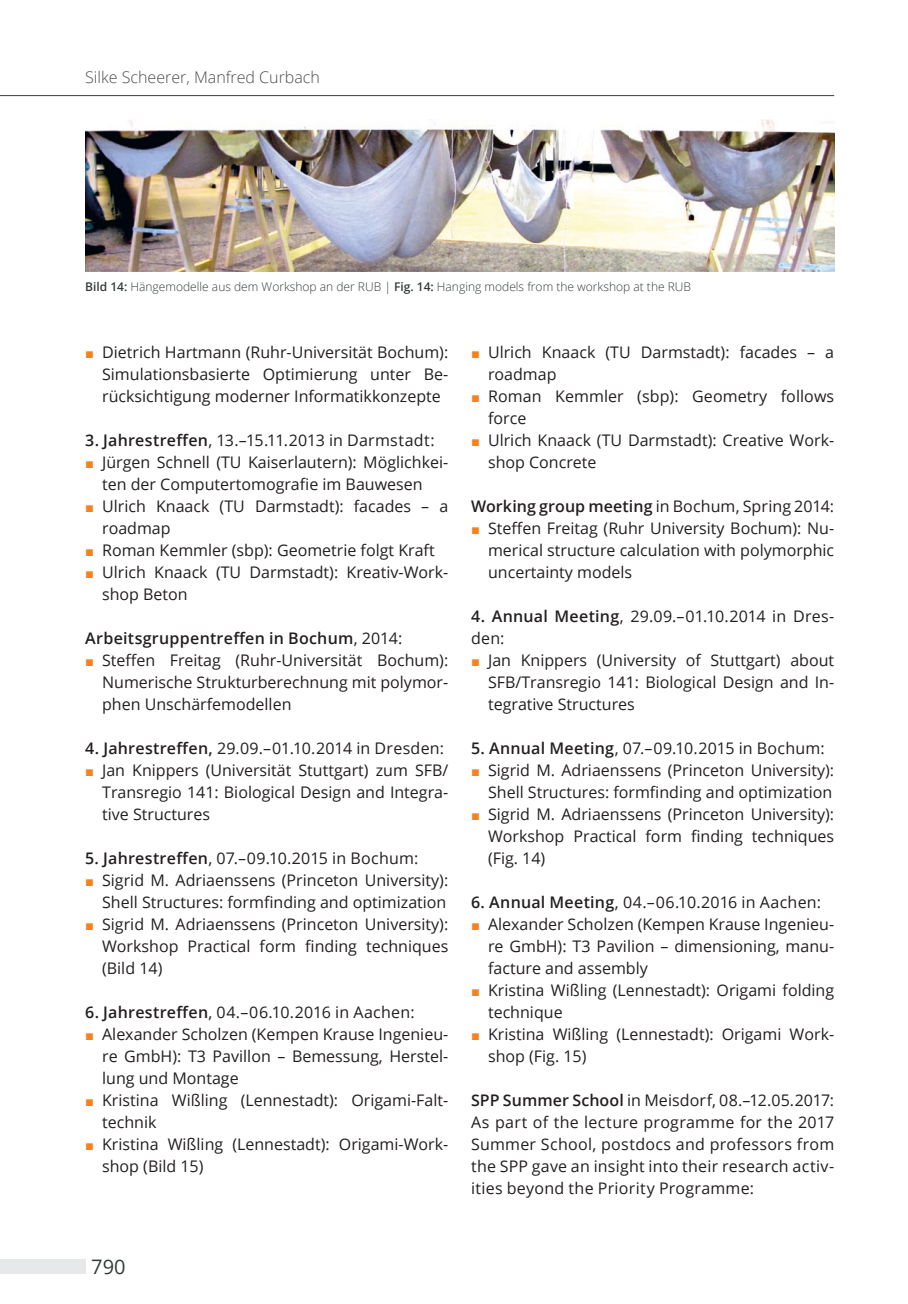
<style>
.page{position:relative;width:908px;height:1304px;background:#fff}
.page>*{position:absolute;margin:0;border:0;box-sizing:border-box;transform-origin:0 0}
.t1{font:20px "Open Sans";color:#353b3c}
.t2{font:16px/22px "Open Sans";color:#231f20;text-align:justify}
.t3{font:16px "Open Sans Regular 2";color:#231f20}
.t4{font:16px "Open Sans Semi Bold 2";letter-spacing:.02em;color:#231f20}
.t5{font:300 16px "Open Sans";color:#4b4c4d}
.t6{font:300 12px "Open Sans";color:#353b3c}
.s1{font-weight:600}
.s2{font-family:"European Pi Three";color:#f58220}
.s3{font-family:"Open Sans Semi Bold 2"}
.s4{font-family:"Open Sans"}
</style>
<div class="page">
<div style="left:0;top:1259px;width:86px;height:15px;background:#e6e8ea"></div>
<hr style="left:0;top:95px;width:833px;height:1px;background:#353b3c">
<img style="left:85px;top:120px;width:748px;height:151px">
<p class="t5" style="left:85px;top:67px;width:236px">Silke Scheerer, Manfred Curbach</p>
<p class="t6" style="left:85px;top:278px;width:607px"><span class="s1">Bild 14:</span> Hängemodelle aus dem Workshop an der RUB | <span class="s1">Fig. 14:</span> Hanging models from the workshop at the RUB</p>
<p class="t2" style="left:102px;top:341px;width:347px;text-indent:-17px"><span class="s2">J</span> Dietrich Hartmann (Ruhr-Universität Bochum):<br>Simulationsbasierte Optimierung unter Be&shy;rücksichtigung moderner Informatikkonzepte</p>
<p class="t2" style="left:85px;top:429px;width:351px"><span class="s3">3. Jahrestreffen</span>, 13.–15.11.2013 in Darmstadt:</p>
<p class="t2" style="left:85px;top:451px;width:364px"><span class="s2">J</span> Jürgen Schnell (TU Kaiserlautern): Möglichkei-</p>
<p class="t2" style="left:102px;top:473px;width:322px">ten der Computertomografie im Bauwesen</p>
<p class="t2" style="left:85px;top:495px;width:364px"><span class="s2">J</span> Ulrich Knaack (TU Darmstadt): facades – a</p>
<p class="t2" style="left:102px;top:517px;width:70px">roadmap</p>
<p class="t2" style="left:85px;top:539px;width:351px"><span class="s2">J</span> Roman Kemmler (sbp): Geometrie folgt Kraft</p>
<p class="t2" style="left:85px;top:561px;width:364px"><span class="s2">J</span> Ulrich Knaack (TU Darmstadt): Kreativ-Work-</p>
<p class="t3" style="left:102px;top:583px;width:87px">shop Beton</p>
<p class="t4" style="left:85px;top:627px;width:318px">Arbeitsgruppentreffen in Bochum<span class="s4">, 2014:</span></p>
<p class="t2" style="left:102px;top:649px;width:347px;text-indent:-17px"><span class="s2">J</span> Steffen Freitag (Ruhr-Universität Bochum):<br>Numerische Strukturberechnung mit polymor&shy;phen Unschärfemodellen</p>
<p class="t2" style="left:85px;top:737px;width:360px"><span class="s3">4. Jahrestreffen,</span> 29.09.–01.10.2014 in Dresden:</p>
<p class="t2" style="left:85px;top:759px;width:364px"><span class="s2">J</span> Jan Knippers (Universität Stuttgart) zum SFB/</p>
<p class="t2" style="left:102px;top:781px;width:347px">Transregio 141: Biological Design and Integra-</p>
<p class="t2" style="left:102px;top:803px;width:109px">tive Structures</p>
<p class="t2" style="left:85px;top:847px;width:334px"><span class="s3">5. Jahrestreffen</span>, 07.–09.10.2015 in Bochum:</p>
<p class="t2" style="left:85px;top:869px;width:364px"><span class="s2">J</span> Sigrid M. Adriaenssens (Princeton University):</p>
<p class="t2" style="left:102px;top:891px;width:346px">Shell Structures: formfinding and optimization</p>
<p class="t2" style="left:85px;top:913px;width:364px"><span class="s2">J</span> Sigrid M. Adriaenssens (Princeton University):</p>
<p class="t2" style="left:102px;top:935px;width:347px">Workshop Practical form finding techniques</p>
<p class="t2" style="left:102px;top:957px;width:62px">(Bild 14)</p>
<p class="t2" style="left:85px;top:1001px;width:331px"><span class="s3">6. Jahrestreffen</span>, 04.–06.10.2016 in Aachen:</p>
<p class="t2" style="left:85px;top:1023px;width:364px"><span class="s2">J</span> Alexander Scholzen (Kempen Krause Ingenieu-</p>
<p class="t2" style="left:102px;top:1045px;width:347px">re GmbH): T3 Pavillon – Bemessung, Herstel-</p>
<p class="t3" style="left:102px;top:1067px;width:138px">lung und Montage</p>
<p class="t2" style="left:85px;top:1089px;width:364px"><span class="s2">J</span> Kristina Wißling (Lennestadt): Origami-Falt-</p>
<p class="t2" style="left:102px;top:1111px;width:56px">technik</p>
<p class="t2" style="left:85px;top:1133px;width:364px"><span class="s2">J</span> Kristina Wißling (Lennestadt): Origami-Work-</p>
<p class="t2" style="left:102px;top:1155px;width:103px">shop (Bild 15)</p>
<p class="t2" style="left:471px;top:341px;width:364px"><span class="s2">J</span> Ulrich Knaack (TU Darmstadt): facades – a</p>
<p class="t2" style="left:488px;top:363px;width:70px">roadmap</p>
<p class="t2" style="left:471px;top:385px;width:364px"><span class="s2">J</span> Roman Kemmler (sbp): Geometry follows</p>
<p class="t3" style="left:488px;top:407px;width:40px">force</p>
<p class="t2" style="left:471px;top:429px;width:364px"><span class="s2">J</span> Ulrich Knaack (TU Darmstadt): Creative Work-</p>
<p class="t3" style="left:488px;top:451px;width:110px">shop Concrete</p>
<p class="t2" style="left:471px;top:495px;width:364px"><span class="s1">Working group meeting</span> in Bochum, Spring 2014:</p>
<p class="t2" style="left:471px;top:517px;width:364px"><span class="s2">J</span> Steffen Freitag (Ruhr University Bochum): Nu-</p>
<p class="t2" style="left:488px;top:539px;width:347px">merical structure calculation with polymorphic</p>
<p class="t2" style="left:488px;top:561px;width:146px">uncertainty models</p>
<p class="t2" style="left:471px;top:605px;width:364px"><span class="s1">4. Annual Meeting</span>, 29.09.–01.10.2014 in Dres-</p>
<p class="t3" style="left:471px;top:627px;width:35px">den:</p>
<p class="t2" style="left:488px;top:649px;width:347px;text-indent:-17px"><span class="s2">J</span> Jan Knippers (University of Stuttgart) about SFB/Transregio 141: Biological Design and In&shy;tegrative Structures</p>
<p class="t2" style="left:471px;top:737px;width:355px"><span class="s1">5. Annual Meeting</span>, 07.–09.10.2015 in Bochum:</p>
<p class="t2" style="left:471px;top:759px;width:364px"><span class="s2">J</span> Sigrid M. Adriaenssens (Princeton University):</p>
<p class="t2" style="left:488px;top:781px;width:346px">Shell Structures: formfinding and optimization</p>
<p class="t2" style="left:471px;top:803px;width:364px"><span class="s2">J</span> Sigrid M. Adriaenssens (Princeton University):</p>
<p class="t2" style="left:488px;top:825px;width:347px">Workshop Practical form finding techniques</p>
<p class="t2" style="left:488px;top:847px;width:59px">(Fig. 14)</p>
<p class="t2" style="left:471px;top:891px;width:351px"><span class="s1">6. Annual Meeting</span>, 04.–06.10.2016 in Aachen:</p>
<p class="t2" style="left:471px;top:913px;width:364px"><span class="s2">J</span> Alexander Scholzen (Kempen Krause Ingenieu-</p>
<p class="t2" style="left:488px;top:935px;width:347px">re GmbH): T3 Pavilion – dimensioning, manu-</p>
<p class="t2" style="left:488px;top:957px;width:161px">facture and assembly</p>
<p class="t2" style="left:471px;top:979px;width:364px"><span class="s2">J</span> Kristina Wißling (Lennestadt): Origami folding</p>
<p class="t2" style="left:488px;top:1001px;width:76px">technique</p>
<p class="t2" style="left:471px;top:1023px;width:364px"><span class="s2">J</span> Kristina Wißling (Lennestadt): Origami Work-</p>
<p class="t2" style="left:488px;top:1045px;width:100px">shop (Fig. 15)</p>
<p class="t2" style="left:471px;top:1089px;width:364px"><span class="s1">SPP Summer School</span> in Meisdorf, 08.–12.05.2017:<br>As part of the lecture programme for the 2017<br>Summer School, postdocs and professors from the SPP gave an insight into their research activ&shy;ities beyond the Priority Programme:</p>
<p class="t1" style="left:91px;top:1253px;width:36px">790</p>
</div>
